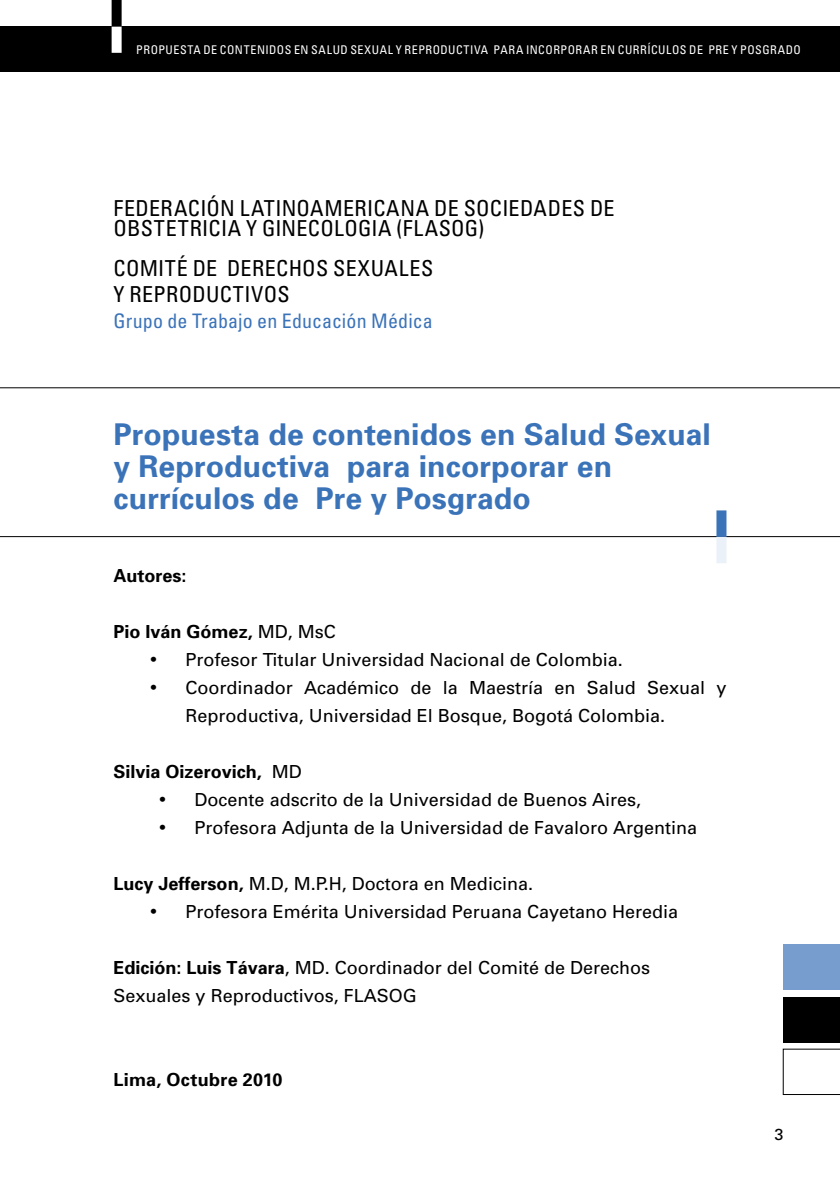
<style>
.page{position:relative;width:840px;height:1191px;background:#fff}
.page>*{position:absolute;margin:0;border:0;box-sizing:border-box;transform-origin:0 0}
.t1{font:700 30px/32px "Univers";letter-spacing:.005em;color:#3b73b9}
.t2{font:condensed 22px "Univers";letter-spacing:.015em;color:#000}
.t3{font:condensed 20px "Univers";letter-spacing:.005em;color:#3b73b9}
.t4{font:18px/28px "Univers";color:#000}
.t5{font:700 18px "Univers";color:#000}
.t6{font:16px "Univers";color:#000}
.t7{font:condensed 12px "Univers";letter-spacing:.045em;color:#fff}
.s1{font-weight:400}
.s2{font-weight:700}
</style>
<div class="page">
<div style="left:0;top:26px;width:839px;height:46px;background:#000"></div>
<div style="left:111px;top:26px;width:10px;height:27px;background:#fff"></div>
<div style="left:111px;top:0;width:10px;height:26px;background:#000"></div>
<div style="left:782px;top:944px;width:57px;height:45px;background:#769dce"></div>
<div style="left:782px;top:997px;width:57px;height:45px;background:#000"></div>
<svg style="left:782px;top:1049px;width:57px;height:45px"></svg>
<hr style="left:0;top:536px;width:839px;height:1px;background:#000">
<hr style="left:0;top:387px;width:839px;height:1px;background:#000">
<div style="left:716px;top:537px;width:10px;height:26px;background:#ebf1f8"></div>
<div style="left:716px;top:510px;width:10px;height:27px;background:#3b73b9"></div>
<p class="t7" style="left:136px;top:42px;width:666px">PROPUESTA DE CONTENIDOS EN SALUD SEXUAL Y REPRODUCTIVA PARA INCORPORAR EN CURRÍCULOS DE PRE Y POSGRADO</p>
<p class="t2" style="left:113px;top:195px;width:24px">FEDERA</p>
<p class="t2" style="left:188px;top:195px;width:65px">CIÓN LATINOA</p>
<p class="t2" style="left:324px;top:195px;width:77px">MERICANA</p>
<p class="t2" style="left:434px;top:195px;width:81px">DE SOCIEDADES</p>
<p class="t2" style="left:589px;top:195px;width:12px">DE</p>
<p class="t2" style="left:113px;top:215px;width:40px">OBSTETRI</p>
<p class="t2" style="left:208px;top:215px;width:66px">CIA YGINE</p>
<p class="t2" style="left:307px;top:215px;width:26px">COLOGIA</p>
<p class="t2" style="left:396px;top:215px;width:31px">(FLASOG</p>
<p class="t2" style="left:478px;top:215px;width:8px">)</p>
<p class="t2" style="left:113px;top:255px;width:126px">COMITÉ DE DERE</p>
<p class="t2" style="left:276px;top:255px;width:71px">CHOS SEXUALES</p>
<p class="t2" style="left:113px;top:281px;width:67px">YREPRODU</p>
<p class="t2" style="left:219px;top:281px;width:26px">CTIVOS</p>
<p class="t3" style="left:113px;top:309px;width:320px">GRUPO DE TRABAJO EN EDUCACIÓN MÉDICA</p>
<h1 class="t1" style="left:113px;top:417px;width:598px">Propuesta de contenidos en Salud Sexual y Reproductiva para incorporar en currículos de Pre y Posgrado</h1>
<p class="t5" style="left:113px;top:564px;width:75px">Autores:</p>
<p class="t5" style="left:113px;top:620px;width:224px">Pio Iván Gómez, <span class="s1">MD, MsC</span></p>
<p class="t4" style="left:149px;top:645px;width:474px">• Profesor Titular Universidad Nacional de Colombia.</p>
<p class="t4" style="left:185px;top:673px;width:542px;text-indent:-36px">• Coordinador Académico de la Maestría en Salud Sexual y<br>Reproductiva, Universidad El Bosque, Bogotá Colombia.</p>
<p class="t5" style="left:113px;top:760px;width:190px">Silvia Oizerovich, <span class="s1">MD</span></p>
<p class="t4" style="left:158px;top:785px;width:484px">• Docente adscrito de la Universidad de Buenos Aires,</p>
<p class="t4" style="left:158px;top:813px;width:540px">• Profesora Adjunta de la Universidad de Favaloro Argentina</p>
<p class="t4" style="left:113px;top:869px;width:421px"><span class="s2">Lucy Jefferson,</span> M.D, M.P.H, Doctora en Medicina.</p>
<p class="t4" style="left:149px;top:897px;width:530px">• Profesora Emérita Universidad Peruana Cayetano Heredia</p>
<p class="t4" style="left:113px;top:953px;width:538px"><span class="s2">Edición: Luis Távara</span>, MD. Coordinador del Comité de Derechos<br>Sexuales y Reproductivos, FLASOG</p>
<p class="t5" style="left:113px;top:1068px;width:170px">Lima, Octubre 2010</p>
<p class="t6" style="left:773px;top:1124px;width:10px">3</p>
</div>
